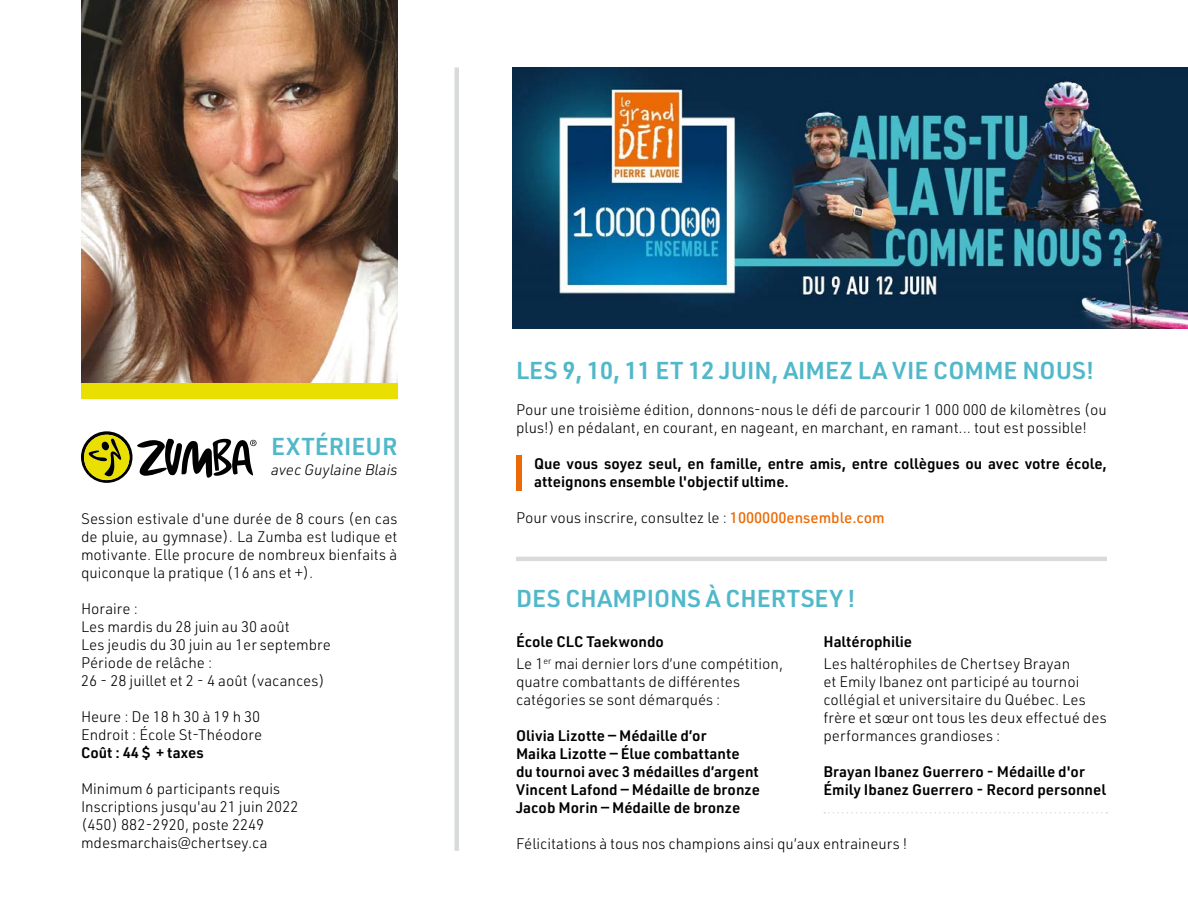
<style>
.page{position:relative;width:1188px;height:918px;background:#fff}
.page>*{position:absolute;margin:0;border:0;box-sizing:border-box;transform-origin:0 0}
.t1{font:600 24px "URWDIN";color:#51b8c9}
.t2{font:300 15px/18px "URWDIN";color:#000}
.t3{font:600 15px/18px "URWDIN";color:#000}
.t4{font:italic 300 15px "URWDIN";color:#000}
.s1{font-weight:500;color:#eb6a05}
.s2{font-weight:600}
</style>
<div class="page">
<img style="left:512px;top:68px;width:676px;height:260px">
<img style="left:81px;top:0;width:316px;height:384px">
<svg style="left:81px;top:431px;width:175px;height:52px"></svg>
<div style="left:81px;top:384px;width:316px;height:15px;background:#e9df00"></div>
<div style="left:454px;top:68px;width:5px;height:783px;background:#d9dadb"></div>
<hr style="left:516px;top:557px;width:591px;height:4px;background:#d9dadb">
<div style="left:516px;top:455px;width:6px;height:36px;background:#eb6a05"></div>
<svg style="left:824px;top:812px;width:283px;height:2px"></svg>
<h1 class="t1" style="left:271px;top:430px;width:128px">EXTÉRIEUR</h1>
<p class="t4" style="left:271px;top:460px;width:128px">avec Guylaine Blais</p>
<p class="t2" style="left:81px;top:510px;width:318px;text-align:justify">Session estivale d'une durée de 8 cours (en cas de pluie, au gymnase). La Zumba est ludique et motivante. Elle procure de nombreux bienfaits à quiconque la pratique (16 ans et +).</p>
<p class="t2" style="left:81px;top:600px;width:252px">Horaire :<br>Les mardis du 28 juin au 30 août<br>Les jeudis du 30 juin au 1er septembre<br>Période de relâche :<br>26 - 28 juillet et 2 - 4 août (vacances)</p>
<p class="t2" style="left:81px;top:708px;width:183px">Heure : De 18 h 30 à 19 h 30<br>Endroit : École St-Théodore</p>
<p class="t3" style="left:81px;top:743px;width:124px">Coût : 44 $ + taxes</p>
<p class="t2" style="left:81px;top:780px;width:219px">Minimum 6 participants requis<br>Inscriptions jusqu'au 21 juin 2022 (450) 882-2920, poste 2249 mdesmarchais@chertsey.ca</p>
<h1 class="t1" style="left:516px;top:354px;width:580px">LES 9, 10, 11 ET 12 JUIN, AIMEZ LA VIE COMME NOUS!</h1>
<p class="t2" style="left:516px;top:400px;width:592px">Pour une troisième édition, donnons-nous le défi de parcourir 1 000 000 de kilomètres (ou plus!) en pédalant, en courant, en nageant, en marchant, en ramant... tout est possible!</p>
<p class="t3" style="left:534px;top:454px;width:574px">Que vous soyez seul, en famille, entre amis, entre collègues ou avec votre école, atteignons ensemble l'objectif ultime.</p>
<p class="t2" style="left:516px;top:508px;width:370px">Pour vous inscrire, consultez le : <span class="s1">1000000ensemble.com</span></p>
<h1 class="t1" style="left:516px;top:582px;width:341px">DES CHAMPIONS À CHERTSEY !</h1>
<p class="t2" style="left:516px;top:630px;width:269px;line-height:22.5px"><span class="s2">École CLC Taekwondo<br></span>Le 1<sup>er</sup> mai dernier lors d’une compétition,</p>
<p class="t2" style="left:516px;top:672px;width:226px">quatre combattants de différentes catégories se sont démarqués :</p>
<p class="t3" style="left:516px;top:726px;width:245px">Olivia Lizotte — Médaille d’or<br>Maika Lizotte — Élue combattante du tournoi avec 3 médailles d’argent Vincent Lafond — Médaille de bronze Jacob Morin — Médaille de bronze</p>
<p class="t3" style="left:824px;top:632px;width:90px">Haltérophilie</p>
<p class="t2" style="left:824px;top:654px;width:285px">Les haltérophiles de Chertsey Brayan<br>et Emily Ibanez ont participé au tournoi collégial et universitaire du Québec. Les frère et sœur ont tous les deux effectué des performances grandioses :</p>
<p class="t3" style="left:824px;top:762px;width:284px">Brayan Ibanez Guerrero - Médaille d'or<br>Émily Ibanez Guerrero - Record personnel</p>
<p class="t2" style="left:516px;top:834px;width:393px">Félicitations à tous nos champions ainsi qu’aux entraineurs !</p>
</div>
